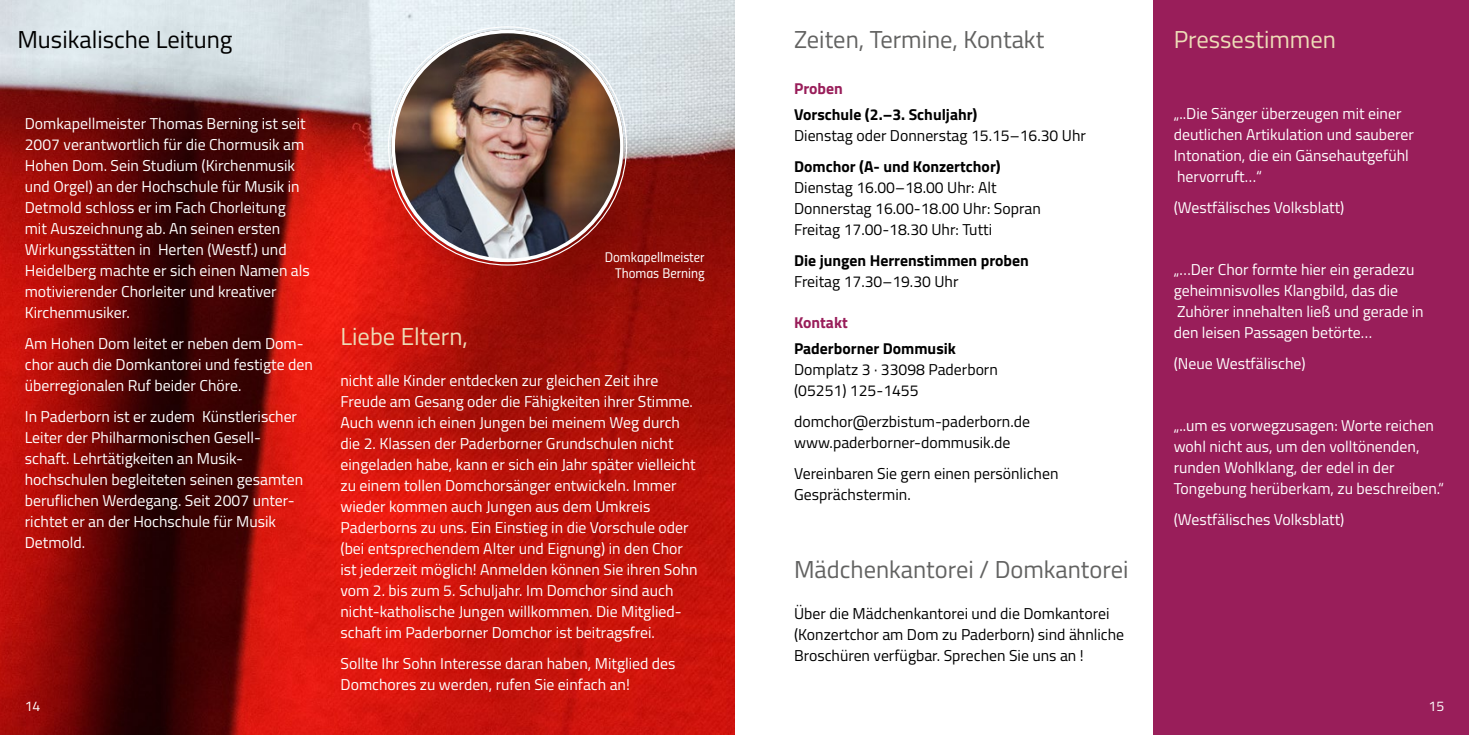
<style>
.page{position:relative;width:1469px;height:735px;background:#fff}
.page>*{position:absolute;margin:0;border:0;box-sizing:border-box;transform-origin:0 0}
.t1{font:24.5px "Titillium";color:#626261}
.t2{font:24.5px "Titillium";color:#eddcb7}
.t3{font:24.5px "Titillium";color:#000}
.t4{font:15.75px/21px "Titillium";color:#fff}
.t5{font:15.75px/21px "Titillium";color:#000}
.t6{font:700 15.75px/21px "Titillium";color:#000}
.t7{font:700 15.75px "Titillium";color:#991e5a}
.t8{font:14px "Titillium Regular Upright";color:#fff}
.t9{font:14px "Titillium";color:#fff}
.s1{font-weight:700}
.s2{font-weight:400}
</style>
<div class="page">
<div style="left:1153px;top:0;width:315px;height:734px;background:#991e5a"></div>
<img style="left:0;top:0;width:734px;height:734px">
<img style="left:391px;top:30px;width:232px;height:232px;border-radius:116px">
<p class="t3" style="left:17px;top:22px;width:217px">Musikalische Leitung</p>
<p class="t2" style="left:1173px;top:22px;width:164px">Pressestimmen</p>
<p class="t1" style="left:794px;top:22px;width:252px">Zeiten, Termine, Kontakt</p>
<p class="t7" style="left:794px;top:76px;width:50px">Proben</p>
<p class="t5" style="left:794px;top:103px;width:293px"><span class="s1">Vorschule (2.–3. Schuljahr)<br></span>Dienstag oder Donnerstag 15.15–16.30 Uhr</p>
<p class="t5" style="left:794px;top:155px;width:248px"><span class="s1">Domchor (A- und Konzertchor)<br></span>Dienstag 16.00–18.00 Uhr: Alt<br>Donnerstag 16.00-18.00 Uhr: Sopran<br>Freitag 17.00-18.30 Uhr: Tutti</p>
<p class="t6" style="left:794px;top:249px;width:236px">Die jungen Herrenstimmen proben<br><span class="s2">Freitag 17.30–19.30 Uhr</span></p>
<p class="t7" style="left:794px;top:310px;width:55px">Kontakt</p>
<p class="t5" style="left:794px;top:337px;width:205px"><span class="s1">Paderborner Dommusik<br></span>Domplatz 3 · 33098 Paderborn (05251) 125-1455</p>
<p class="t5" style="left:794px;top:410px;width:237px">domchor@erzbistum-paderborn.de www.paderborner-dommusik.de</p>
<p class="t5" style="left:794px;top:462px;width:266px">Vereinbaren Sie gern einen persönlichen<br>Gesprächstermin.</p>
<p class="t4" style="left:1173px;top:102px;width:242px">„..Die Sänger überzeugen mit einer deutlichen Artikulation und sauberer<br>Intonation, die ein Gänsehautgefühl hervorruft…“</p>
<p class="t4" style="left:1173px;top:196px;width:172px">(Westfälisches Volksblatt)</p>
<p class="t4" style="left:25px;top:112px;width:286px">Domkapellmeister Thomas Berning ist seit 2007 verantwortlich für die Chormusik am Hohen Dom. Sein Studium (Kirchenmusik und Orgel) an der Hochschule für Musik in Detmold schloss er im Fach Chorleitung mit Auszeichnung ab. An seinen ersten Wirkungsstätten in Herten (Westf.) und Heidelberg machte er sich einen Namen als motivierender Chorleiter und kreativer Kirchenmusiker.</p>
<p class="t4" style="left:25px;top:332px;width:289px">Am Hohen Dom leitet er neben dem Dom&shy;chor auch die Domkantorei und festigte den überregionalen Ruf beider Chöre.</p>
<p class="t4" style="left:25px;top:404px;width:280px">In Paderborn ist er zudem Künstlerischer Leiter der Philharmonischen Gesell&shy;schaft. Lehrtätigkeiten an Musik&shy;hochschulen begleiteten seinen gesamten beruflichen Werdegang. Seit 2007 unter&shy;richtet er an der Hochschule für Musik Detmold.</p>
<p class="t8" style="left:605px;top:247px;width:101px">Domkapellmeister</p>
<p class="t8" style="left:615px;top:262px;width:91px">Thomas Berning</p>
<p class="t4" style="left:1173px;top:258px;width:251px">„…Der Chor formte hier ein geradezu geheimnisvolles Klangbild, das die Zuhörer innehalten ließ und gerade in den leisen Passagen betörte…</p>
<p class="t4" style="left:1173px;top:352px;width:133px">(Neue Westfälische)</p>
<p class="t2" style="left:340px;top:318px;width:129px">Liebe Eltern,</p>
<p class="t4" style="left:340px;top:369px;width:359px">nicht alle Kinder entdecken zur gleichen Zeit ihre Freude am Gesang oder die Fähigkeiten ihrer Stimme.<br>Auch wenn ich einen Jungen bei meinem Weg durch die 2. Klassen der Paderborner Grundschulen nicht eingeladen habe, kann er sich ein Jahr später vielleicht zu einem tollen Domchorsänger entwickeln. Immer wieder kommen auch Jungen aus dem Umkreis Paderborns zu uns. Ein Einstieg in die Vorschule oder (bei entsprechendem Alter und Eignung) in den Chor ist jederzeit möglich! Anmelden können Sie ihren Sohn vom 2. bis zum 5. Schuljahr. Im Domchor sind auch nicht-katholische Jungen willkommen. Die Mitglied&shy;schaft im Paderborner Domchor ist beitragsfrei.</p>
<p class="t4" style="left:340px;top:652px;width:336px">Sollte Ihr Sohn Interesse daran haben, Mitglied des<br>Domchores zu werden, rufen Sie einfach an!</p>
<p class="t4" style="left:1173px;top:413px;width:272px">„..um es vorwegzusagen: Worte reichen wohl nicht aus, um den volltönenden, runden Wohlklang, der edel in der Tongebung herüberkam, zu beschreiben.“</p>
<p class="t4" style="left:1173px;top:507px;width:172px">(Westfälisches Volksblatt)</p>
<p class="t1" style="left:794px;top:550px;width:336px">Mädchenkantorei / Domkantorei</p>
<p class="t5" style="left:794px;top:601px;width:332px">Über die Mädchenkantorei und die Domkantorei (Konzertchor am Dom zu Paderborn) sind ähnliche<br>Broschüren verfügbar. Sprechen Sie uns an !</p>
<p class="t9" style="left:25px;top:695px;width:17px">14</p>
<p class="t9" style="left:1428px;top:695px;width:17px">15</p>
</div>
